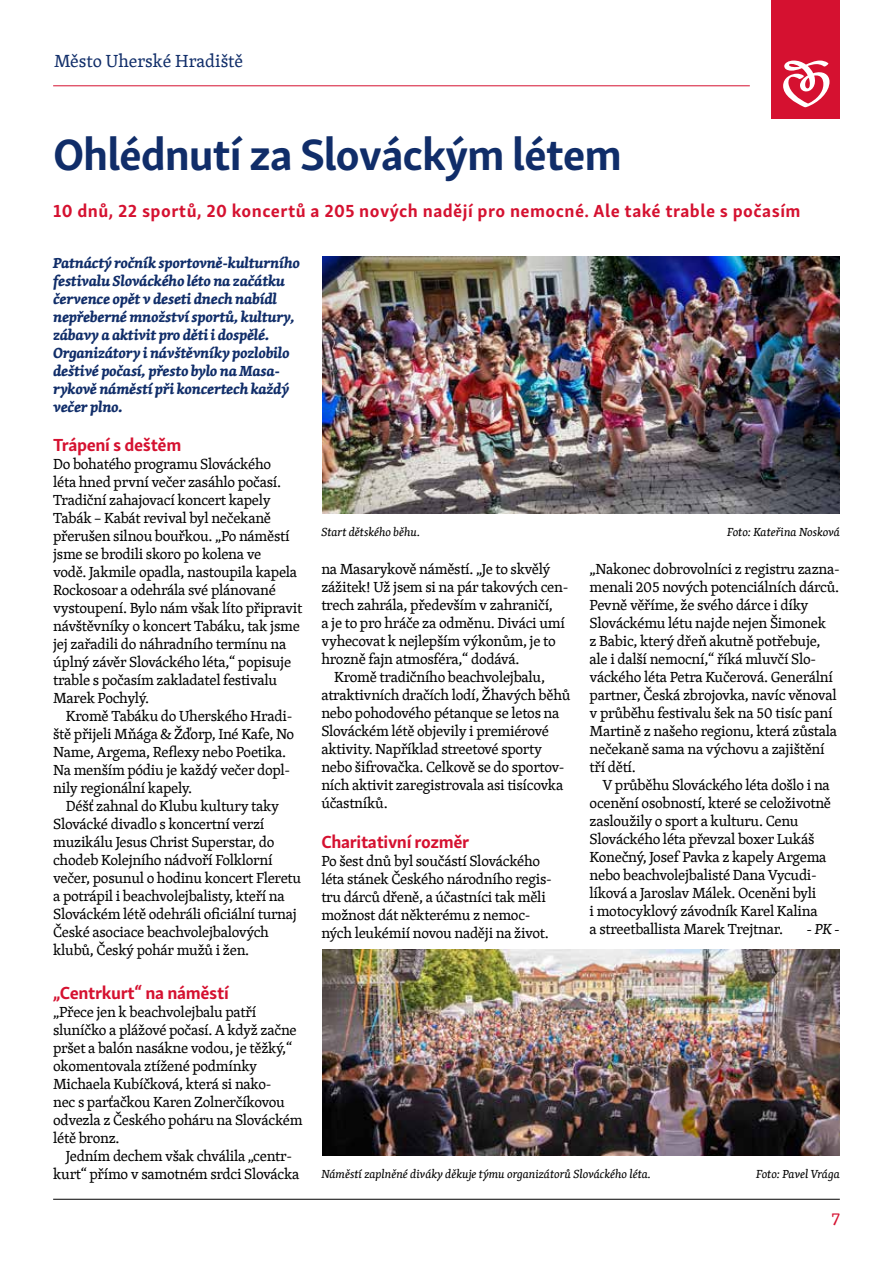
<style>
.page{position:relative;width:893px;height:1263px;background:#fff}
.page>*{position:absolute;margin:0;border:0;box-sizing:border-box;transform-origin:0 0}
.t1{font:700 45px "Skolar Sans Latn";letter-spacing:-.025em;color:#102d69}
.t2{font:700 18px "Skolar Sans Latn";letter-spacing:.015em;color:#d51130}
.t3{font:700 18px "Skolar Sans Latn";letter-spacing:-.02em;color:#d51130}
.t4{font:18px "Skolar Latin";color:#102d69}
.t5{font:18px "Skolar Latin";color:#d51130}
.t6{font:15px/18px "Skolar Latin";letter-spacing:-.02em;color:#000}
.t7{font:italic 700 15px/18px "Skolar Latin";letter-spacing:-.02em;color:#102d69}
.t8{font:italic 15px "Skolar Latin";color:#000}
.t9{font:italic 12px "Skolar Latin";color:#000}
</style>
<div class="page">
<hr style="left:53px;top:86px;width:697px;height:1px;background:#d51130">
<div style="left:772px;top:0;width:68px;height:119px;background:#d51130"></div>
<svg style="left:783px;top:61px;width:47px;height:46px"></svg>
<hr style="left:53px;top:1199px;width:787px;height:1px;background:#000">
<img style="left:322px;top:256px;width:518px;height:257px">
<img style="left:322px;top:949px;width:518px;height:206px">
<p class="t4" style="left:54px;top:47px;width:191px">Město Uherské Hradiště</p>
<h1 class="t1" style="left:53px;top:118px;width:570px">Ohlédnutí za Slováckým létem</h1>
<p class="t2" style="left:53px;top:196px;width:749px">10 dnů, 22 sportů, 20 koncertů a 205 nových nadějí pro nemocné. Ale také trable s počasím</p>
<p class="t7" style="left:53px;top:253px;width:249px">Patnáctý ročník sportovně-kulturního festivalu Slováckého léto na začátku července opět v deseti dnech nabídl nepřeberné množství sportů, kultury, zábavy a aktivit pro děti i dospělé.<br>Organizátory i návštěvníky pozlobilo deštivé počasí, přesto bylo na Masa&shy;rykově náměstí při koncertech každý večer plno.</p>
<p class="t3" style="left:53px;top:431px;width:130px">Trápení s deštěm</p>
<p class="t6" style="left:53px;top:455px;width:251px">Do bohatého programu Slováckého<br>léta hned první večer zasáhlo počasí.<br>Tradiční zahajovací koncert kapely Tabák – Kabát revival byl nečekaně přerušen silnou bouřkou. „Po náměstí jsme se brodili skoro po kolena ve<br>vodě. Jakmile opadla, nastoupila kapela Rockosoar a odehrála své plánované vystoupení. Bylo nám však líto připravit návštěvníky o koncert Tabáku, tak jsme jej zařadili do náhradního termínu na úplný závěr Slováckého léta,“ popisuje trable s počasím zakladatel festivalu Marek Pochylý.</p>
<p class="t6" style="left:53px;top:707px;width:243px;text-indent:13px">Kromě Tabáku do Uherského Hradi&shy;ště přijeli Mňága &amp; Žďorp, Iné Kafe, No Name, Argema, Reflexy nebo Poetika.<br>Na menším pódiu je každý večer dopl&shy;nily regionální kapely.</p>
<p class="t6" style="left:53px;top:797px;width:250px;text-indent:13px">Déšť zahnal do Klubu kultury taky Slovácké divadlo s koncertní verzí muzikálu Jesus Christ Superstar, do chodeb Kolejního nádvoří Folklorní večer, posunul o hodinu koncert Fleretu a potrápil i beachvolejbalisty, kteří na Slováckém létě odehráli oficiální turnaj České asociace beachvolejbalových klubů, Český pohár mužů i žen.</p>
<p class="t3" style="left:53px;top:978px;width:177px">„Centrkurt“ na náměstí</p>
<p class="t6" style="left:53px;top:1002px;width:251px">„Přece jen k beachvolejbalu patří sluníčko a plážové počasí. A když začne pršet a balón nasákne vodou, je těžký,“ okomentovala ztížené podmínky Michaela Kubíčková, která si nako-<br>nec s parťačkou Karen Zolnerčíkovou odvezla z Českého poháru na Slováckém létě bronz.</p>
<p class="t6" style="left:53px;top:1146px;width:248px;text-align:center">Jedním dechem však chválila „centr&shy;kurt“ přímo v samotném srdci Slovácka</p>
<p class="t9" style="left:321px;top:523px;width:100px">Start dětského běhu.</p>
<p class="t9" style="left:727px;top:523px;width:114px">Foto: Kateřina Nosková</p>
<p class="t6" style="left:590px;top:560px;width:252px">„Nakonec dobrovolníci z registru zazna&shy;menali 205 nových potenciálních dárců.<br>Pevně věříme, že svého dárce i díky Slováckému létu najde nejen Šimonek<br>z Babic, který dřeň akutně potřebuje, ale i další nemocní,“ říká mluvčí Slo&shy;váckého léta Petra Kučerová. Generální partner, Česká zbrojovka, navíc věnoval v průběhu festivalu šek na 50 tisíc paní Martině z našeho regionu, která zůstala nečekaně sama na výchovu a zajištění tří dětí.</p>
<p class="t6" style="left:590px;top:776px;width:243px;text-indent:13px">V průběhu Slováckého léta došlo i na ocenění osobností, které se celoživotně zasloužily o sport a kulturu. Cenu Slováckého léta převzal boxer Lukáš Konečný, Josef Pavka z kapely Argema nebo beachvolejbalisté Dana Vycudi&shy;líková a Jaroslav Málek. Oceněni byli<br>i motocyklový závodník Karel Kalina<br>a streetballista Marek Trejtnar.</p>
<p class="t6" style="left:321px;top:560px;width:231px">na Masarykově náměstí. „Je to skvělý</p>
<p class="t6" style="left:321px;top:578px;width:249px">zážitek! Už jsem si na pár takových cen-</p>
<p class="t6" style="left:321px;top:596px;width:233px">trech zahrála, především v zahraničí,</p>
<p class="t6" style="left:321px;top:614px;width:245px">a je to pro hráče za odměnu. Diváci umí</p>
<p class="t6" style="left:321px;top:632px;width:236px">vyhecovat k nejlepším výkonům, je to</p>
<p class="t6" style="left:321px;top:650px;width:200px">hrozně fajn atmosféra,“ dodává.</p>
<p class="t6" style="left:334px;top:668px;width:212px">Kromě tradičního beachvolejbalu,</p>
<p class="t6" style="left:321px;top:686px;width:251px">atraktivních dračích lodí, Žhavých běhů</p>
<p class="t6" style="left:321px;top:704px;width:240px">nebo pohodového pétanque se letos na</p>
<p class="t6" style="left:321px;top:722px;width:229px">Slováckém létě objevily i premiérové</p>
<p class="t6" style="left:321px;top:740px;width:222px">aktivity. Například streetové sporty</p>
<p class="t6" style="left:321px;top:758px;width:245px">nebo šifrovačka. Celkově se do sportov-</p>
<p class="t6" style="left:321px;top:776px;width:243px">ních aktivit zaregistrovala asi tisícovka</p>
<p class="t6" style="left:321px;top:794px;width:68px">účastníků.</p>
<p class="t3" style="left:321px;top:827px;width:150px">Charitativní rozměr</p>
<p class="t6" style="left:321px;top:851px;width:232px">Po šest dnů byl součástí Slováckého léta stánek Českého národního regis&shy;tru dárců dřeně, a účastníci tak měli možnost dát některému z nemoc&shy;ných leukémií novou naději na život.</p>
<p class="t8" style="left:807px;top:918px;width:35px">- PK -</p>
<p class="t9" style="left:321px;top:1165px;width:331px">Náměstí zaplněné diváky děkuje týmu organizátorů Slováckého léta.</p>
<p class="t9" style="left:756px;top:1165px;width:85px">Foto: Pavel Vrága</p>
<p class="t5" style="left:832px;top:1206px;width:10px">7</p>
</div>
